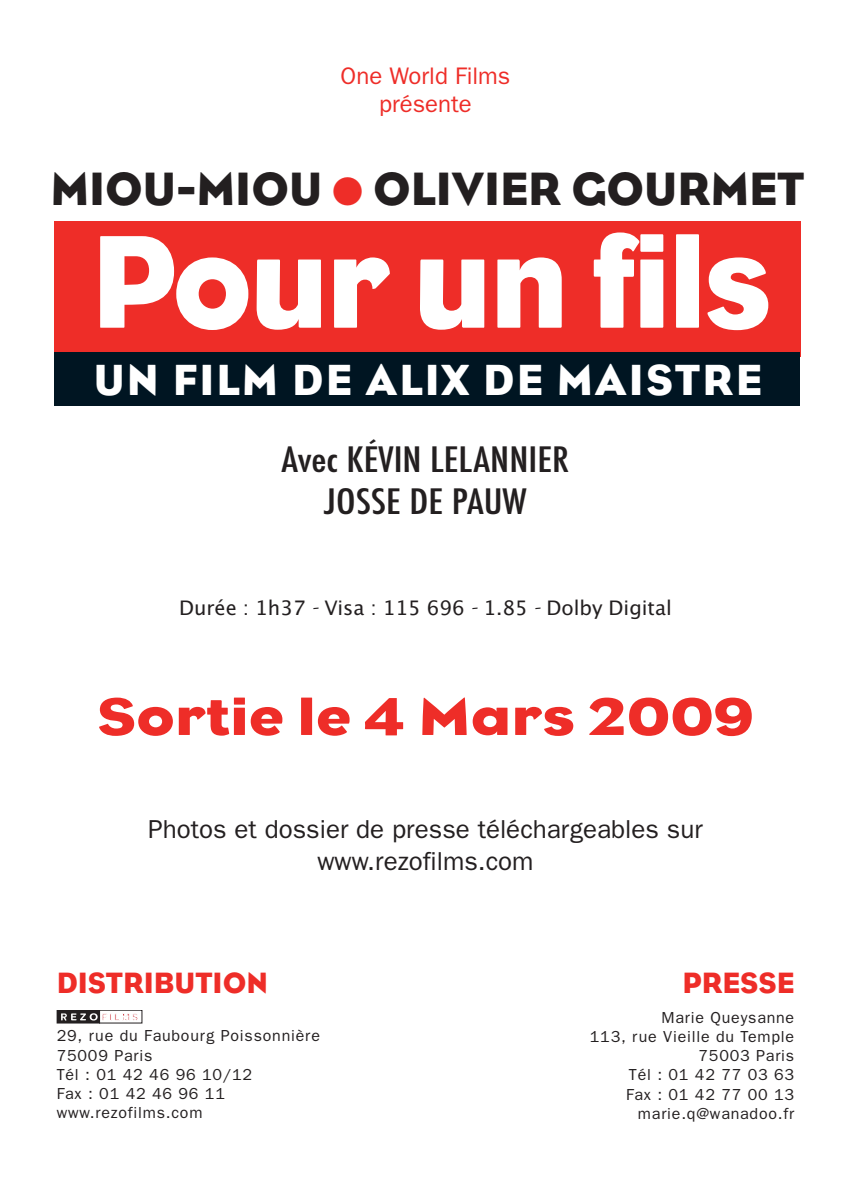
<style>
.page{position:relative;width:851px;height:1191px;background:#fff}
.page>*{position:absolute;margin:0;border:0;box-sizing:border-box;transform-origin:0 0}
.t1{font:135px "Bureau Eagle";letter-spacing:-.025em;color:#fff}
.t2{font:54px "Bureau Eagle";color:#ee2d28;scale:1.2 1}
.t3{font:47.8px "Bureau Eagle";color:#231f20}
.t4{font:44.4px "Bureau Eagle";letter-spacing:.05em;color:#fff}
.t5{font:500 condensed 34px/42.4px "Futura";color:#231f20;text-align:center;scale:1.2 1}
.t6{font:30px "Bureau Eagle";color:#ee2d28}
.t7{font:26px/31.2px "Franklin Gothic";color:#231f20;text-align:center}
.t8{font:24px/28.8px "Franklin Gothic";color:#ee2d28;text-align:center}
.t9{font:20px "Lucida Grande";color:#231f20}
.t10{font:16px/19.2px "Franklin Gothic";letter-spacing:.05em;color:#231f20}
.s1{color:#ee2d28}
.s2{font-family:"Adobe Garamond Pro";font-style:italic}
</style>
<div class="page">
<svg style="left:59px;top:1012px;width:39px;height:9px"></svg>
<div style="left:57px;top:1010px;width:43px;height:13px;border:1px solid #231f20"></div>
<svg style="left:61px;top:1013px;width:77px;height:7px"></svg>
<div style="left:54px;top:221px;width:746px;height:135px;background:#ee2d28"></div>
<div style="left:54px;top:352px;width:745px;height:53px;background:#001522"></div>
<h3 class="t8" style="left:340px;top:61px;width:171px">One World Films présente</h3>
<h3 class="t3" style="left:50px;top:160px;width:755px">MIOU-MIOU <span class="s1">•</span> OLIVIER GOURMET</h3>
<h1 class="t1" style="left:90px;top:202px;width:683px">Pour un fils</h1>
<h3 class="t4" style="left:94px;top:353px;width:669px">UN FILM DE ALIX DE MAISTRE</h3>
<h3 class="t5" style="left:281px;top:439px;width:241px">Avec KÉVIN LELANNIER<br>JOSSE DE PAUW</h3>
<p class="t9" style="left:179px;top:596px;width:494px">Durée : 1h37 <span class="s2">-</span> Visa : 115 696 <span class="s2">-</span> 1.85 <span class="s2">-</span> Dolby Digital</p>
<h2 class="t2" style="left:97px;top:684px;width:549px">Sortie le 4 Mars 2009</h2>
<h3 class="t7" style="left:148px;top:814px;width:555px">Photos et dossier de presse téléchargeables sur www.rezofilms.com</h3>
<h3 class="t6" style="left:57px;top:965px;width:213px">DISTRIBUTION</h3>
<p class="t10" style="left:57px;top:1026px;width:265px">29, rue du Faubourg Poissonnière<br>75009 Paris<br>Tél : 01 42 46 96 10/12<br>Fax : 01 42 46 96 11 www.rezofilms.com</p>
<h3 class="t6" style="left:682px;top:965px;width:113px">PRESSE</h3>
<p class="t10" style="left:589px;top:1007px;width:206px;text-align:right">Marie Queysanne<br>113, rue Vieille du Temple<br>75003 Paris<br>Tél : 01 42 77 03 63<br>Fax : 01 42 77 00 13 marie.q@wanadoo.fr</p>
</div>
